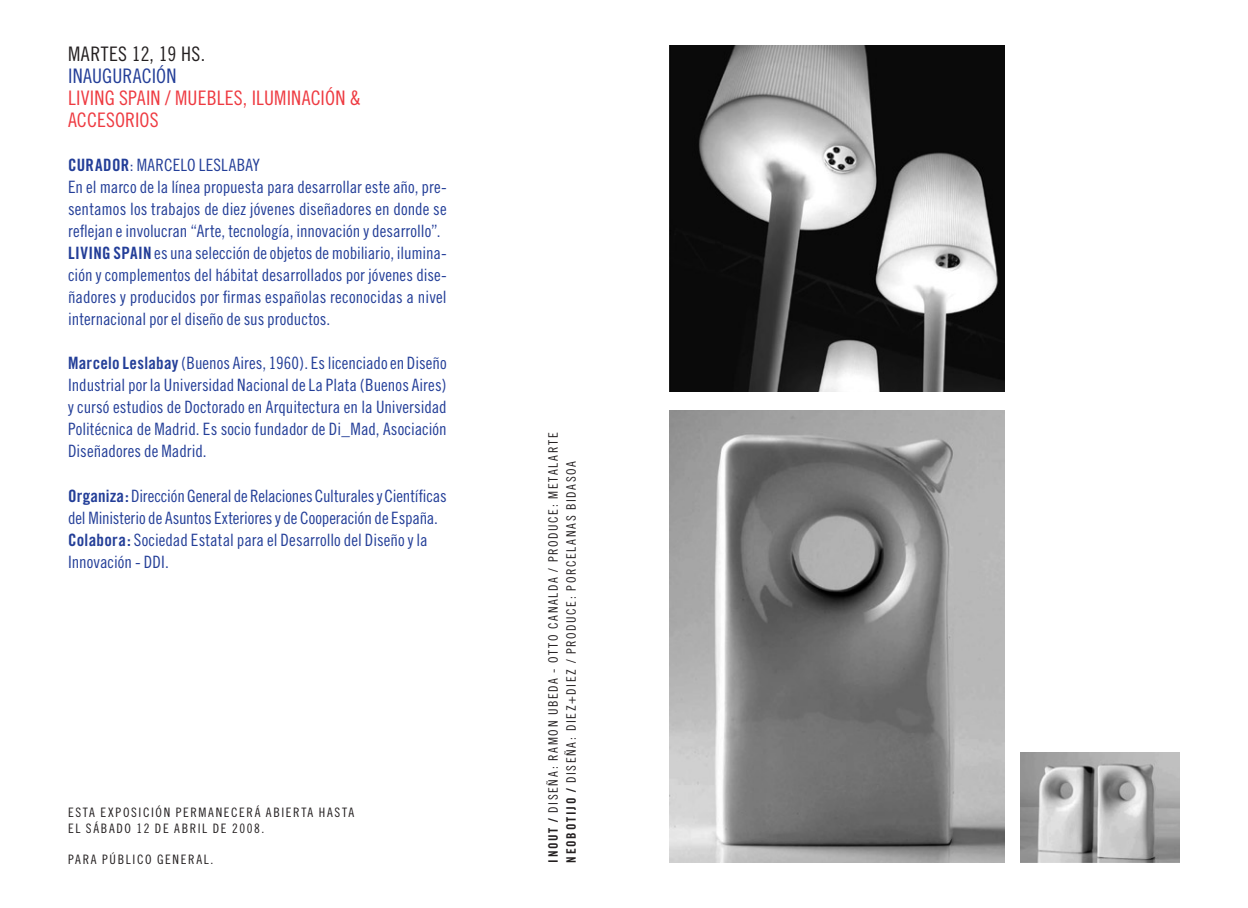
<style>
.page{position:relative;width:1248px;height:908px;background:#fff}
.page>*{position:absolute;margin:0;border:0;box-sizing:border-box;transform-origin:0 0}
.t1{font:20px "Trade Gothic Cond Eighteen";letter-spacing:.01em;color:#ee3a41}
.t2{font:20px "Trade Gothic Cond Eighteen";letter-spacing:.005em;color:#231f20}
.t3{font:20px "Trade Gothic Cond Eighteen";letter-spacing:.005em;color:#233e98}
.t4{font:17px/22px "Trade Gothic Cond Eighteen";color:#233e98}
.t5{font:13px/15.6px "Trade Gothic Cond Eighteen";letter-spacing:.125em;color:#231f20}
.s1{font-family:"Trade Gothic Bold Cond Twenty"}
</style>
<div class="page">
<img style="left:669px;top:45px;width:335px;height:346px">
<img style="left:669px;top:410px;width:335px;height:452px">
<img style="left:1020px;top:752px;width:159px;height:110px">
<p class="t2" style="left:68px;top:42px;width:138px">Martes 12, 19 hs.</p>
<p class="t3" style="left:68px;top:64px;width:110px">INAUGURACIÓN</p>
<p class="t1" style="left:68px;top:86px;width:140px">LIVING SPAIN / mueble</p>
<p class="t1" style="left:234px;top:86px;width:62px">s, iluminación</p>
<p class="t1" style="left:350px;top:86px;width:13px">&amp;</p>
<p class="t1" style="left:68px;top:108px;width:11px">acce</p>
<p class="t1" style="left:106px;top:108px;width:19px">sorio</p>
<p class="t1" style="left:150px;top:108px;width:10px">s</p>
<p class="t4" style="left:68px;top:154px;width:380px"><span class="s1">CURADOR</span> : MARCELO LESLABAY<br>En el marco de la línea propuesta para desarrollar este año, pre&shy;sentamos los trabajos de diez jóvenes diseñadores en donde se reflejan e involucran “Arte, tecnología, innovación y desarrollo”.<br><span class="s1">Living Spain</span> es una selección de objetos de mobiliario, ilumina&shy;ción y complementos del hábitat desarrollados por jóvenes dise&shy;ñadores y producidos por firmas españolas reconocidas a nivel internacional por el diseño de sus productos.</p>
<p class="t4" style="left:68px;top:352px;width:380px;text-align:justify"><span class="s1">Marcelo Leslabay</span> (Buenos Aires, 1960). Es licenciado en Diseño Industrial por la Universidad Nacional de La Plata (Buenos Aires) y cursó estudios de Doctorado en Arquitectura en la Universidad Politécnica de Madrid. Es socio fundador de Di_Mad, Asociación Diseñadores de Madrid.</p>
<p class="t4" style="left:68px;top:484px;width:380px"><span class="s1">Organiza:</span> Dirección General de Relaciones Culturales y Científicas del Ministerio de Asuntos Exteriores y de Cooperación de España.<br><span class="s1">Colabora:</span> Sociedad Estatal para el Desarrollo del Diseño y la Innovación - DDI.</p>
<p class="t5" style="left:68px;top:804px;width:287px">ESTA EXPOSICIÓN PERMANECERÁ ABIERTA HASTA<br>EL SÁBADO 12 DE ABRIL DE 2008.</p>
<p class="t5" style="left:68px;top:851px;width:147px">PARA PÚBLICO GENERAL.</p>
<p class="t5" style="left:544px;top:862px;width:431px;line-height:18px;rotate:-90deg"><span class="s1">INO UT /</span> Di seña : RAMON UBEDA - OTTO CANALDA / Produce: METALARTE<br><span class="s1">N EO BO TI JO /</span> Di seña : DIEZ+DIEZ / Produce: PORCELANAS BIDASOA</p>
</div>
